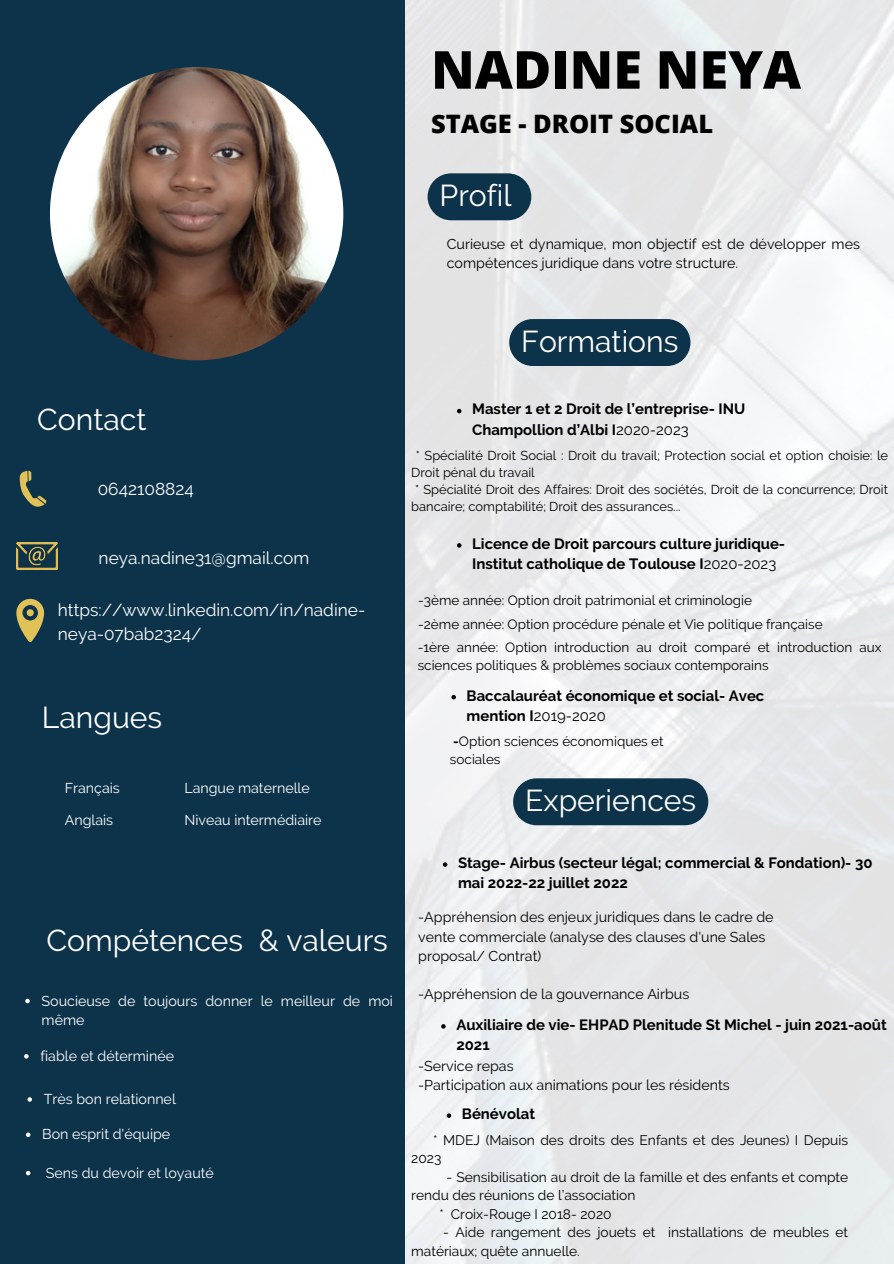
<style>
.page{position:relative;width:894px;height:1264px;background:#fff}
.page>*{position:absolute;margin:0;border:0;box-sizing:border-box;transform-origin:0 0}
.t1{font:800 52.35px "Open Sans";color:#000}
.t2{font:30.15px "Raleway";color:#fff}
.t3{font:800 25.35px "Open Sans";color:#000}
.t4{font:17.25px/23.7px "Raleway";color:#fff}
.t5{font:700 14.85px/20.2px "Raleway";color:#000}
.t6{font:14.25px/19.2px "Raleway";color:#000}
.t7{font:14.25px/19.2px "Raleway";color:#fff}
.t8{font:13.8px/18.5px "Raleway";color:#000}
.t9{font:13.5px/18px "Raleway";color:#000}
.t10{font:12.9px/17.1px "Raleway";color:#000}
.s1{font-weight:400}
.s2{font-weight:700}
</style>
<div class="page">
<img style="left:404px;top:0;width:489px;height:1263px">
<div style="left:0;top:0;width:404px;height:1263px;background:#0d334b"></div>
<img style="left:50px;top:67px;width:293px;height:293px;border-radius:50%">
<svg style="left:20px;top:470px;width:26px;height:37px"></svg>
<img style="left:16px;top:542px;width:42px;height:27px">
<svg style="left:16px;top:599px;width:28px;height:42px"></svg>
<div style="left:27px;top:609px;width:7px;height:7px;background:#e1c256;border-radius:50%"></div>
<svg style="left:25px;top:998px;width:5px;height:5px"></svg>
<svg style="left:24px;top:1054px;width:5px;height:4px"></svg>
<svg style="left:27px;top:1097px;width:5px;height:4px"></svg>
<svg style="left:26px;top:1132px;width:4px;height:4px"></svg>
<svg style="left:26px;top:1170px;width:4px;height:5px"></svg>
<div style="left:427px;top:173px;width:104px;height:47px;background:#0d334b;border-radius:23px"></div>
<div style="left:513px;top:778px;width:195px;height:47px;background:#0d334b;border-radius:23px"></div>
<svg style="left:443px;top:862px;width:4px;height:4px"></svg>
<svg style="left:441px;top:1024px;width:4px;height:4px"></svg>
<svg style="left:446px;top:1113px;width:5px;height:4px"></svg>
<svg style="left:457px;top:543px;width:4px;height:4px"></svg>
<svg style="left:451px;top:695px;width:5px;height:4px"></svg>
<svg style="left:457px;top:409px;width:4px;height:4px"></svg>
<div style="left:509px;top:319px;width:181px;height:47px;background:#0d334b;border-radius:23px"></div>
<h3 class="t1" style="left:431px;top:33px;width:371px">NADINE NEYA</h3>
<h3 class="t3" style="left:431px;top:105px;width:283px">STAGE - DROIT SOCIAL</h3>
<p class="t2" style="left:439px;top:178px;width:73px">Profil</p>
<p class="t6" style="left:446px;top:234px;width:414px">Curieuse et dynamique, mon objectif est de développer mes compétences juridique dans votre structure.</p>
<h4 class="t2" style="left:521px;top:324px;width:159px">Formations</h4>
<p class="t2" style="left:37px;top:401px;width:111px">Contact</p>
<h3 class="t4" style="left:98px;top:477px;width:98px">0642108824</h3>
<h1 class="t4" style="left:99px;top:545px;width:212px">neya.nadine31@gmail.com</h1>
<p class="t4" style="left:58px;top:598px;width:309px">https://www.linkedin.com/in/nadine&shy;neya-07bab2324/</p>
<p class="t2" style="left:42px;top:700px;width:122px">Langues</p>
<p class="t7" style="left:65px;top:778px;width:57px">Français</p>
<h4 class="t7" style="left:65px;top:810px;width:50px">Anglais</h4>
<h4 class="t7" style="left:184px;top:778px;width:127px">Langue maternelle</h4>
<p class="t7" style="left:184px;top:810px;width:139px">Niveau intermédiaire</p>
<h3 class="t2" style="left:47px;top:923px;width:343px">Compétences &amp; valeurs</h3>
<h4 class="t7" style="left:42px;top:990px;width:353px">Soucieuse de toujours donner le meilleur de moi même</h4>
<h4 class="t7" style="left:40px;top:1046px;width:135px">fiable et déterminée</h4>
<h4 class="t7" style="left:44px;top:1089px;width:133px">Très bon relationnel</h4>
<h1 class="t7" style="left:42px;top:1124px;width:129px">Bon esprit d'équipe</h1>
<p class="t7" style="left:46px;top:1162px;width:169px">Sens du devoir et loyauté</p>
<p class="t5" style="left:472px;top:399px;width:274px">Master 1 et 2 Droit de l’entreprise- INU<br>Champollion d’Albi I<span class="s1">2020-2023</span></p>
<h4 class="t10" style="left:411px;top:446px;width:478px;text-indent:5px">* Spécialité Droit Social : Droit du travail; Protection social et option choisie: le<br>Droit pénal du travail</h4>
<h4 class="t10" style="left:411px;top:481px;width:478px;text-indent:4px">* Spécialité Droit des Affaires: Droit des sociétés, Droit de la concurrence; Droit bancaire; comptabilité; Droit des assurances...</h4>
<p class="t5" style="left:472px;top:533px;width:314px">Licence de Droit parcours culture juridique-<br>Institut catholique de Toulouse I<span class="s1">2020-2023</span></p>
<p class="t9" style="left:418px;top:591px;width:335px">-3ème année: Option droit patrimonial et criminologie</p>
<p class="t9" style="left:418px;top:615px;width:406px">-2ème année: Option procédure pénale et Vie politique française</p>
<h1 class="t9" style="left:417px;top:638px;width:465px">-1ère année: Option introduction au droit comparé et introduction aux sciences politiques &amp; problèmes sociaux contemporains</h1>
<h4 class="t5" style="left:466px;top:685px;width:299px">Baccalauréat économique et social- Avec mention I<span class="s1">2019-2020</span></h4>
<h4 class="t9" style="left:450px;top:732px;width:215px"><span class="s2">-</span>Option sciences économiques et sociales</h4>
<p class="t2" style="left:525px;top:783px;width:172px">Experiences</p>
<h1 class="t5" style="left:458px;top:852px;width:416px">Stage- Airbus (secteur légal; commercial &amp; Fondation)- 30 mai 2022-22 juillet 2022</h1>
<p class="t6" style="left:418px;top:907px;width:357px">-Appréhension des enjeux juridiques dans le cadre de vente commerciale (analyse des clauses d'une Sales proposal/ Contrat)</p>
<h2 class="t6" style="left:418px;top:984px;width:272px">-Appréhension de la gouvernance Airbus</h2>
<h1 class="t5" style="left:456px;top:1014px;width:432px">Auxiliaire de vie- EHPAD Plenitude St Michel - juin 2021-août<br>2021</h1>
<h4 class="t6" style="left:418px;top:1056px;width:313px">-Service repas<br>-Participation aux animations pour les résidents</h4>
<p class="t5" style="left:462px;top:1103px;width:75px">Bénévolat</p>
<p class="t8" style="left:411px;top:1130px;width:438px;text-indent:22px">* MDEJ (Maison des droits des Enfants et des Jeunes) I Depuis<br>2023</p>
<p class="t8" style="left:446px;top:1167px;width:403px">- Sensibilisation au droit de la famille et des enfants et compte</p>
<p class="t8" style="left:411px;top:1186px;width:226px">rendu des réunions de l’association</p>
<p class="t8" style="left:439px;top:1204px;width:174px">* Croix-Rouge I 2018- 2020</p>
<p class="t8" style="left:411px;top:1223px;width:438px;text-indent:32px">- Aide rangement des jouets et installations de meubles et matériaux; quête annuelle.</p>
</div>
